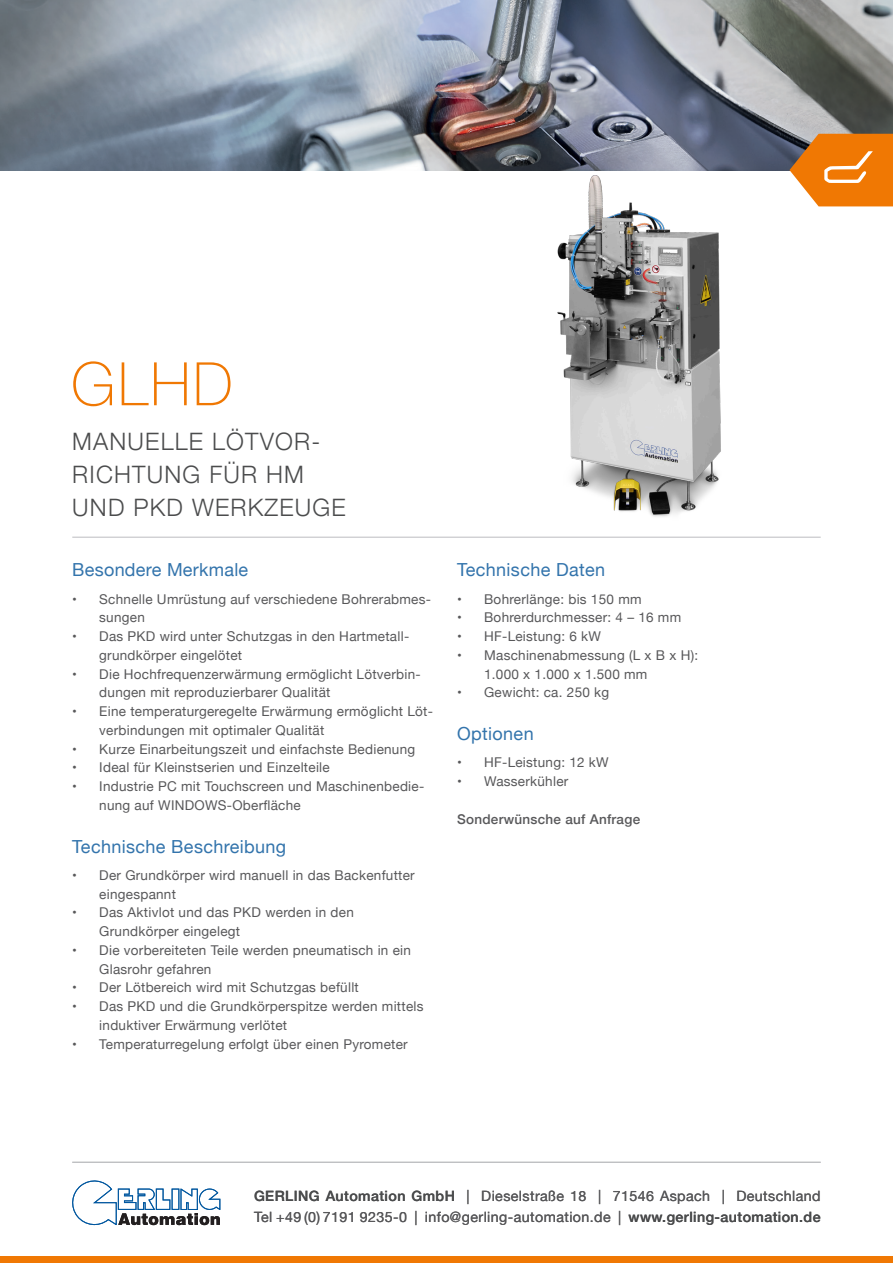
<style>
.page{position:relative;width:893px;height:1263px;background:#fff}
.page>*{position:absolute;margin:0;border:0;box-sizing:border-box;transform-origin:0 0}
.Headline_Maschinenname{font:100 60px "Helvetica Neue";color:#f07803}
.Headline_Bezeichnung{font:300 24px/33px "Helvetica Neue";letter-spacing:.05em;color:#4b4c4d}
.Subheadline{font:18px "Helvetica Neue";letter-spacing:.02em;color:#3374ac}
.t1{font:14.25px/21px "Helvetica Neue";letter-spacing:.03em;color:#58585a}
.t2{font:13.5px/18.8px "Helvetica Neue";letter-spacing:.02em;color:#58585a}
.Fliesstext_Bulletpoints{font:500 13.5px "Helvetica Neue";letter-spacing:.02em;color:#58585a}
.s1{font-weight:500;color:#4b4c4d}
</style>
<div class="page">
<img style="left:526px;top:170px;width:233px;height:367px">
<img style="left:0;top:0;width:893px;height:170px">
<div style="left:0;top:1256px;width:893px;height:7px;background:#f07803"></div>
<hr style="left:72px;top:1162px;width:749px;height:1px;background:#bcbdc0">
<svg style="left:72px;top:1180px;width:148px;height:45px"></svg>
<hr style="left:72px;top:537px;width:749px;height:1px;background:#bcbdc0">
<svg style="left:789px;top:134px;width:104px;height:72px;background:#e68628"></svg>
<p class="Headline_Maschinenname" style="left:71px;top:338px;width:163px">GLHD</p>
<p class="Headline_Bezeichnung" style="left:72px;top:423px;width:275px">MANUELLE LÖTVOR-<br>RICHTUNG FÜR HM<br>UND PKD WERKZEUGE</p>
<p class="Subheadline" style="left:72px;top:557px;width:177px">Besondere Merkmale</p>
<p class="t2" style="left:99px;top:590px;width:333px;text-indent:-27px">• Schnelle Umrüstung auf verschiedene Bohrerabmes&shy;sungen</p>
<p class="t2" style="left:99px;top:628px;width:311px;text-indent:-27px">• Das PKD wird unter Schutzgas in den Hartmetall&shy;grundkörper eingelötet</p>
<p class="t2" style="left:99px;top:665px;width:323px;text-indent:-27px">• Die Hochfrequenzerwärmung ermöglicht Lötverbin&shy;dungen mit reproduzierbarer Qualität</p>
<p class="t2" style="left:99px;top:703px;width:335px;text-indent:-27px">• Eine temperaturgeregelte Erwärmung ermöglicht Löt&shy;verbindungen mit optimaler Qualität</p>
<p class="t2" style="left:72px;top:740px;width:344px">• Kurze Einarbeitungszeit und einfachste Bedienung</p>
<p class="t2" style="left:72px;top:759px;width:259px">• Ideal für Kleinstserien und Einzelteile</p>
<p class="t2" style="left:99px;top:778px;width:327px;text-indent:-27px">• Industrie PC mit Touchscreen und Maschinenbedie&shy;nung auf WINDOWS-Oberfläche</p>
<p class="Subheadline" style="left:72px;top:833px;width:215px">Technische Beschreibung</p>
<p class="t2" style="left:99px;top:866px;width:317px;text-indent:-27px">• Der Grundkörper wird manuell in das Backenfutter eingespannt</p>
<p class="t2" style="left:99px;top:904px;width:256px;text-indent:-27px">• Das Aktivlot und das PKD werden in den<br>Grundkörper eingelegt</p>
<p class="t2" style="left:99px;top:941px;width:313px;text-indent:-27px">• Die vorbereiteten Teile werden pneumatisch in ein<br>Glasrohr gefahren</p>
<p class="t2" style="left:72px;top:979px;width:288px">• Der Lötbereich wird mit Schutzgas befüllt</p>
<p class="t2" style="left:99px;top:998px;width:326px;text-indent:-27px">• Das PKD und die Grundkörperspitze werden mittels induktiver Erwärmung verlötet</p>
<p class="t2" style="left:72px;top:1035px;width:337px">• Temperaturregelung erfolgt über einen Pyrometer</p>
<p class="Subheadline" style="left:457px;top:557px;width:150px">Technische Daten</p>
<p class="t2" style="left:457px;top:590px;width:186px">• Bohrerlänge: bis 150 mm</p>
<p class="t2" style="left:457px;top:609px;width:226px">• Bohrerdurchmesser: 4 – 16 mm</p>
<p class="t2" style="left:457px;top:628px;width:145px">• HF-Leistung: 6 kW</p>
<p class="t2" style="left:484px;top:646px;width:216px;text-indent:-27px">• Maschinenabmessung (L x B x H):<br>1.000 x 1.000 x 1.500 mm</p>
<p class="t2" style="left:457px;top:684px;width:154px">• Gewicht: ca. 250 kg</p>
<p class="Subheadline" style="left:457px;top:721px;width:78px">Optionen</p>
<p class="t2" style="left:457px;top:754px;width:153px">• HF-Leistung: 12 kW</p>
<p class="t2" style="left:457px;top:773px;width:113px">• Wasserkühler</p>
<p class="Fliesstext_Bulletpoints" style="left:457px;top:808px;width:185px">Sonderwünsche auf Anfrage</p>
<p class="t1" style="left:254px;top:1186px;width:568px"><span class="s1">GERLING Automation GmbH</span> | Dieselstraße 18 | 71546 Aspach | Deutschland<br>Tel +49 (0) 7191 9235-0 | info@gerling-automation.de | <span class="s1">www.gerling-automation.de</span></p>
</div>
